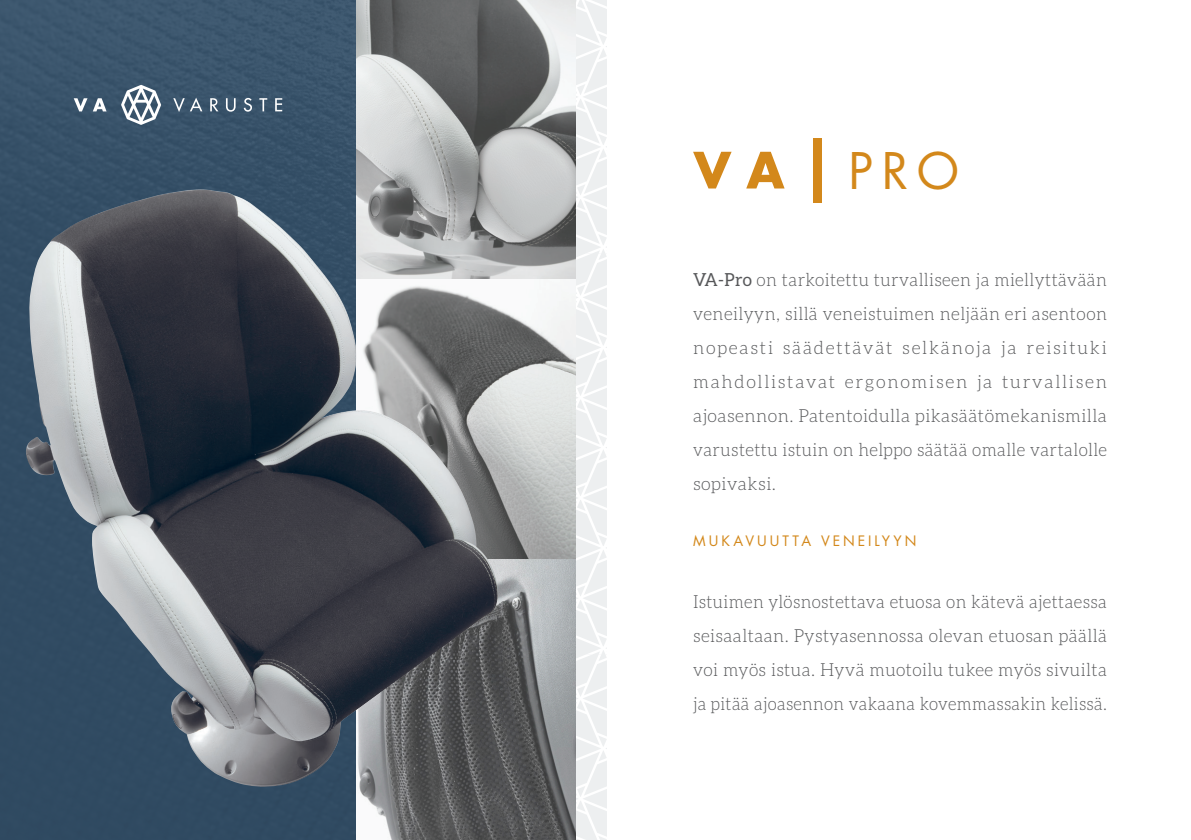
<style>
.page{position:relative;width:1191px;height:840px;background:#fff}
.page>*{position:absolute;margin:0;border:0;box-sizing:border-box;transform-origin:0 0}
.t1{font:49px "Futura Std";color:#d3881b}
.t2{font:300 18px/34px "Aleo";letter-spacing:.02em;color:#57585a;text-align:justify;scale:.96 1}
.t3{font:300 18px/34px "Aleo";letter-spacing:.02em;color:#57585a;text-align:justify;scale:.95 1}
.t4{font:14px "Futura Std";letter-spacing:.215em;color:#d3881b}
.s1{font-weight:400}
</style>
<div class="page">
<svg style="left:575px;top:0;width:32px;height:839px"></svg>
<div style="left:0;top:0;width:356px;height:839px;background:#37526a"></div>
<svg style="left:121px;top:85px;width:40px;height:40px"></svg>
<svg style="left:74px;top:98px;width:33px;height:13px"></svg>
<svg style="left:173px;top:98px;width:29px;height:14px"></svg>
<svg style="left:210px;top:98px;width:8px;height:13px"></svg>
<svg style="left:226px;top:98px;width:10px;height:14px"></svg>
<svg style="left:244px;top:98px;width:8px;height:14px"></svg>
<svg style="left:259px;top:98px;width:8px;height:13px"></svg>
<svg style="left:275px;top:98px;width:7px;height:13px"></svg>
<svg style="left:693px;top:152px;width:38px;height:36px"></svg>
<svg style="left:746px;top:152px;width:38px;height:36px"></svg>
<div style="left:813px;top:138px;width:8px;height:64px;background:#d3881b"></div>
<svg style="left:356px;top:0;width:219px;height:839px"></svg>
<img style="left:26px;top:189px;width:471px;height:597px">
<h1 class="t1" style="left:848px;top:139px;width:112px">PRO</h1>
<p class="t2" style="left:693px;top:262px;width:433px"><span class="s1">VA-Pro</span> on tarkoitettu turvalliseen ja miellyttävään veneilyyn, sillä veneistuimen neljään eri asentoon nopeasti säädettävät selkänoja ja reisituki mahdollistavat ergonomisen ja turvallisen ajoasennon. Patentoidulla pikasäätömekanismilla varustettu istuin on helppo säätää omalle vartalolle sopivaksi.</p>
<p class="t4" style="left:693px;top:531px;width:225px">MUKAVUUTTA VENEILYYN</p>
<p class="t3" style="left:693px;top:584px;width:437px">Istuimen ylösnostettava etuosa on kätevä ajettaessa seisaaltaan. Pystyasennossa olevan etuosan päällä voi myös istua. Hyvä muotoilu tukee myös sivuilta ja pitää ajoasennon vakaana kovemmassakin kelissä.</p>
</div>
